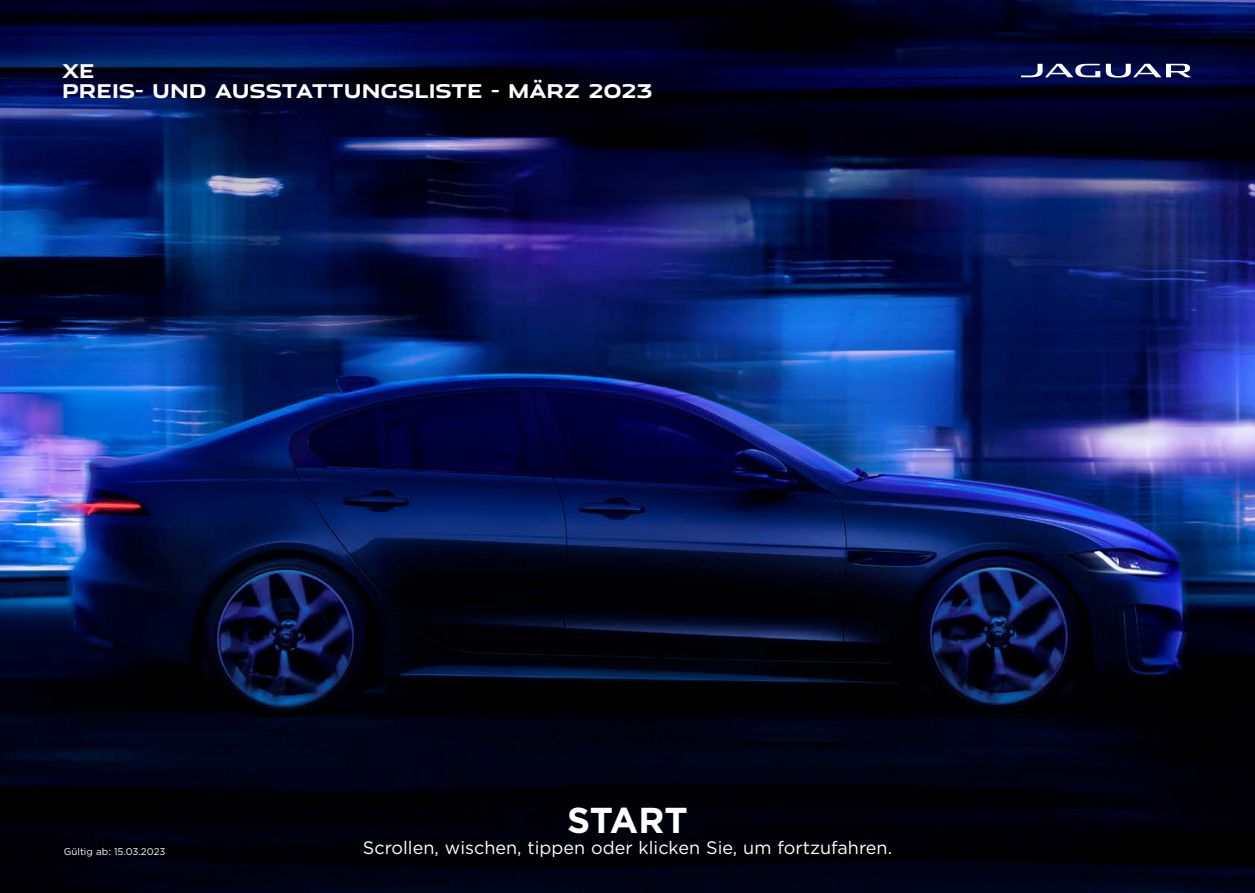
<style>
.page{position:relative;width:1255px;height:893px;background:#fff}
.page>*{position:absolute;margin:0;border:0;box-sizing:border-box;transform-origin:0 0}
.t1{font:700 36px "Gotham";letter-spacing:-.01em;color:#fff}
.t2{font:700 18.9px/20.5px "Jaguar Modern";color:#fff}
.t3{font:18px "Gotham";color:#fff}
.t4{font:9.75px "Gotham";color:#fff}
</style>
<div class="page">
<img style="left:0;top:0;width:1254px;height:893px">
<svg style="left:1020px;top:64px;width:171px;height:14px"></svg>
<p class="t2" style="left:62px;top:59px;width:592px">XE<br>PREIS- UND AUSSTATTUNGSLISTE - MÄRZ 2023</p>
<p class="t4" style="left:64px;top:845px;width:103px">Gültig ab: 15.03.2023</p>
<h1 class="t1" style="left:567px;top:796px;width:122px">START</h1>
<p class="t3" style="left:363px;top:836px;width:530px">Scrollen, wischen, tippen oder klicken Sie, um fortzufahren.</p>
</div>
